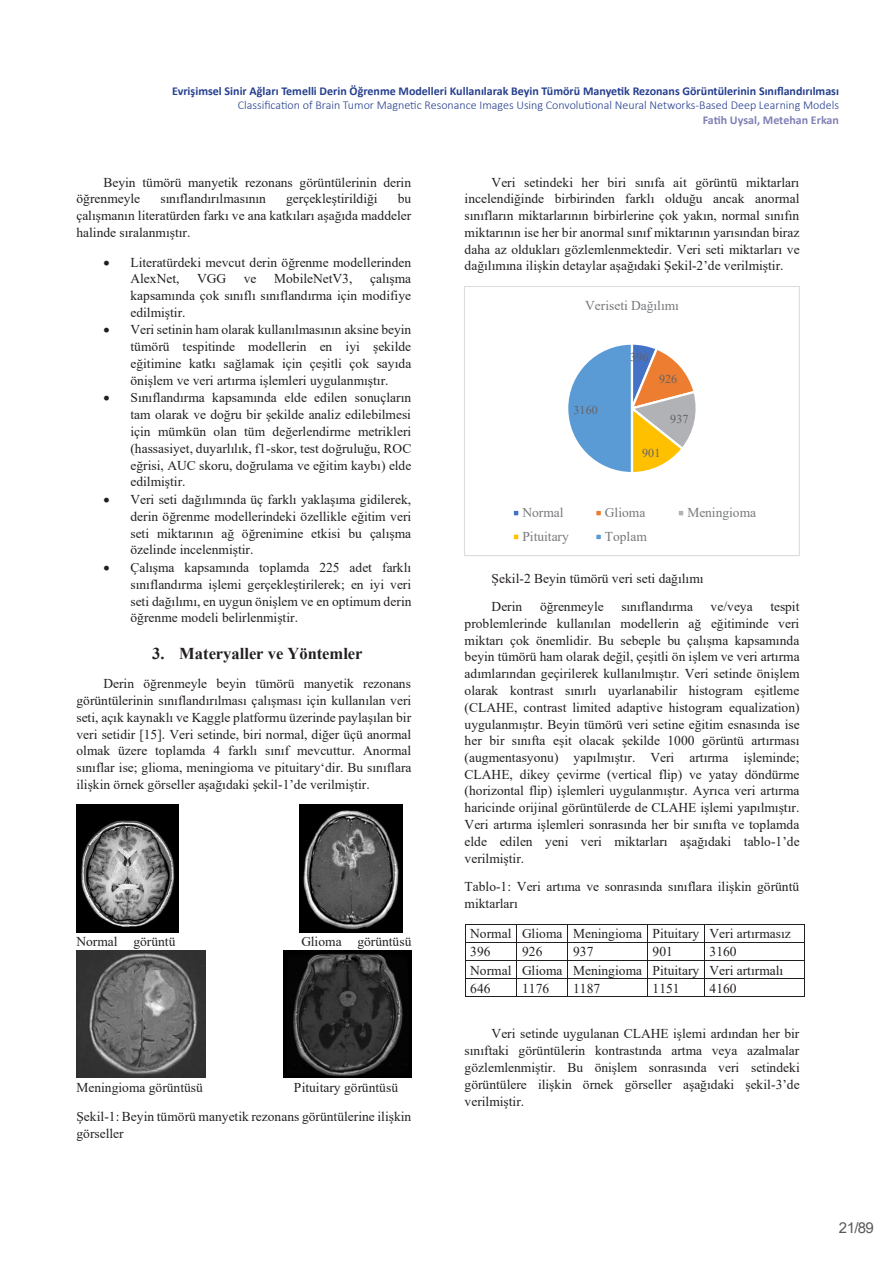
<style>
.page{position:relative;width:893px;height:1263px;background:#fff}
.page>*{position:absolute;margin:0;border:0;box-sizing:border-box;transform-origin:0 0}
.t1{font:700 16.5px "Times New Roman";color:#231f20}
.t2{font:15px "Arial";color:#57585a}
.t3{font:13.5px/16.8px "Times New Roman";color:#231f20;text-align:justify}
.t4{font:13.5px "Times New Roman";color:#76787b}
.t5{font:12.15px "Times New Roman";letter-spacing:.005em;color:#636366}
.t6{font:700 12px "Calibri";color:#253f8e}
.t7{font:300 12px "Calibri";color:#253f8e}
.t8{font:700 12px "Calibri";color:#7f81b6}
.t9{font:12px "Times New Roman";letter-spacing:.005em;color:#636366}
</style>
<div class="page">
<hr style="left:465px;top:924px;width:51px;height:1px;background:#231f20">
<hr style="left:517px;top:924px;width:50px;height:1px;background:#231f20">
<hr style="left:568px;top:924px;width:79px;height:1px;background:#231f20">
<hr style="left:648px;top:924px;width:56px;height:1px;background:#231f20">
<hr style="left:705px;top:924px;width:99px;height:1px;background:#231f20">
<hr style="left:465px;top:942px;width:51px;height:1px;background:#231f20">
<hr style="left:517px;top:942px;width:50px;height:1px;background:#231f20">
<hr style="left:568px;top:942px;width:79px;height:1px;background:#231f20">
<hr style="left:648px;top:942px;width:56px;height:1px;background:#231f20">
<hr style="left:705px;top:942px;width:99px;height:1px;background:#231f20">
<hr style="left:465px;top:960px;width:51px;height:1px;background:#231f20">
<hr style="left:517px;top:960px;width:50px;height:1px;background:#231f20">
<hr style="left:568px;top:960px;width:79px;height:1px;background:#231f20">
<hr style="left:648px;top:960px;width:56px;height:1px;background:#231f20">
<hr style="left:705px;top:960px;width:99px;height:1px;background:#231f20">
<hr style="left:465px;top:978px;width:51px;height:1px;background:#231f20">
<hr style="left:517px;top:978px;width:50px;height:1px;background:#231f20">
<hr style="left:568px;top:978px;width:79px;height:1px;background:#231f20">
<hr style="left:648px;top:978px;width:56px;height:1px;background:#231f20">
<hr style="left:705px;top:978px;width:99px;height:1px;background:#231f20">
<svg style="left:465px;top:925px;width:1px;height:71px"></svg>
<hr style="left:465px;top:996px;width:51px;height:1px;background:#231f20">
<svg style="left:516px;top:924px;width:1px;height:73px"></svg>
<hr style="left:517px;top:996px;width:50px;height:1px;background:#231f20">
<svg style="left:567px;top:924px;width:1px;height:73px"></svg>
<hr style="left:568px;top:996px;width:79px;height:1px;background:#231f20">
<svg style="left:647px;top:924px;width:1px;height:73px"></svg>
<hr style="left:648px;top:996px;width:56px;height:1px;background:#231f20">
<svg style="left:704px;top:924px;width:1px;height:73px"></svg>
<hr style="left:705px;top:996px;width:99px;height:1px;background:#231f20">
<svg style="left:804px;top:924px;width:1px;height:73px"></svg>
<img style="left:77px;top:805px;width:101px;height:127px">
<img style="left:300px;top:805px;width:102px;height:127px">
<img style="left:77px;top:950px;width:129px;height:128px">
<img style="left:284px;top:950px;width:127px;height:128px">
<svg style="left:568px;top:344px;width:128px;height:128px"></svg>
<div style="left:512px;top:509px;width:9px;height:9px;border:2px solid #fff"></div>
<div style="left:595px;top:510px;width:7px;height:6px;background:#ed7d31"></div>
<div style="left:594px;top:509px;width:9px;height:9px;border:2px solid #fff"></div>
<div style="left:676px;top:509px;width:9px;height:9px;border:2px solid #fff"></div>
<div style="left:512px;top:532px;width:9px;height:9px;border:2px solid #fff"></div>
<div style="left:595px;top:534px;width:7px;height:6px;background:#5b9bd5"></div>
<div style="left:594px;top:532px;width:9px;height:9px;border:2px solid #fff"></div>
<div style="left:464px;top:286px;width:336px;height:270px;border:1px solid #dcdddf"></div>
<p class="t6" style="left:172px;top:82px;width:668px">Evrişimsel Sinir Ağları Temelli Derin Öğrenme Modelleri Kullanılarak Beyin Tümörü Manyetik Rezonans Görüntülerinin Sınıflandırılması</p>
<p class="t7" style="left:238px;top:98px;width:603px">Classification of Brain Tumor Magnetic Resonance Images Using Convolutional Neural Networks-Based Deep Learning Models</p>
<p class="t8" style="left:703px;top:111px;width:138px">Fatih Uysal, Metehan Erkan</p>
<p class="t3" style="left:76px;top:173px;width:336px;text-indent:27px">Beyin tümörü manyetik rezonans görüntülerinin derin öğrenmeyle</p>
<p class="t3" style="left:76px;top:190px;width:336px;text-indent:321px">bu çalışmanın literatürden farkı ve ana katkıları aşağıda maddeler halinde sıralanmıştır.</p>
<p class="t3" style="left:130px;top:253px;width:282px;text-indent:-27px">• Literatürdeki mevcut derin öğrenme modellerinden<br>AlexNet,</p>
<p class="t3" style="left:160px;top:190px;width:107px">sınıflandırılmasının</p>
<p class="t3" style="left:286px;top:190px;width:93px">gerçekleştirildiği</p>
<p class="t3" style="left:130px;top:270px;width:282px;text-indent:240px">çalışma kapsamında çok sınıflı sınıflandırma için modifiye edilmiştir.</p>
<p class="t3" style="left:130px;top:321px;width:282px;text-indent:-27px">• Veri setinin ham olarak kullanılmasının aksine beyin tümörü tespitinde modellerin en iyi şekilde eğitimine katkı sağlamak için çeşitli çok sayıda önişlem ve veri artırma işlemleri uygulanmıştır.</p>
<p class="t3" style="left:130px;top:389px;width:282px;text-indent:-27px">• Sınıflandırma kapsamında elde edilen sonuçların tam olarak ve doğru bir şekilde analiz edilebilmesi için mümkün olan tüm değerlendirme metrikleri (hassasiyet, duyarlılık, f1-skor, test doğruluğu, ROC eğrisi, AUC skoru, doğrulama ve eğitim kaybı) elde edilmiştir.</p>
<p class="t3" style="left:130px;top:491px;width:282px;text-indent:-27px">• Veri seti dağılımında üç farklı yaklaşıma gidilerek, derin öğrenme modellerindeki özellikle eğitim veri seti miktarının ağ öğrenimine etkisi bu çalışma özelinde incelenmiştir.</p>
<p class="t3" style="left:130px;top:559px;width:283px;text-indent:-27px">• Çalışma kapsamında toplamda 225 adet farklı sınıflandırma işlemi gerçekleştirilerek; en iyi veri seti dağılımı, en uygun önişlem ve en optimum derin öğrenme modeli belirlenmiştir.</p>
<p class="t1" style="left:152px;top:641px;width:212px">3. Materyaller ve Yöntemler</p>
<p class="t3" style="left:76px;top:675px;width:337px;text-indent:27px">Derin öğrenmeyle beyin tümörü manyetik rezonans görüntülerinin sınıflandırılması çalışması için kullanılan veri seti, açık kaynaklı ve Kaggle platformu üzerinde paylaşılan bir veri setidir [15]. Veri setinde, biri normal, diğer üçü anormal olmak üzere toplamda 4 farklı sınıf mevcuttur. Anormal sınıflar ise; glioma, meningioma ve pituitary‘dir. Bu sınıflara ilişkin örnek görseller aşağıdaki şekil-1’de verilmiştir.</p>
<p class="t3" style="left:197px;top:270px;width:31px">VGG</p>
<p class="t3" style="left:244px;top:270px;width:14px">ve</p>
<p class="t3" style="left:274px;top:270px;width:80px">MobileNetV3,</p>
<p class="t3" style="left:76px;top:933px;width:101px">Normal görüntü</p>
<p class="t3" style="left:301px;top:933px;width:112px">Glioma görüntüsü</p>
<p class="t3" style="left:76px;top:1079px;width:128px">Meningioma görüntüsü</p>
<p class="t3" style="left:76px;top:1073px;width:336px;line-height:28.7px;text-indent:217px">Pituitary görüntüsü<br>Şekil-1: Beyin tümörü manyetik rezonans görüntülerine ilişkin</p>
<p class="t3" style="left:76px;top:1124px;width:49px">görseller</p>
<p class="t3" style="left:465px;top:173px;width:337px;text-indent:27px">Veri setindeki her biri sınıfa ait görüntü miktarları incelendiğinde birbirinden farklı olduğu ancak anormal sınıfların miktarlarının birbirlerine çok yakın, normal sınıfın miktarının ise her bir anormal sınıf miktarının yarısından biraz daha az oldukları gözlemlenmektedir. Veri seti miktarları ve dağılımına ilişkin detaylar aşağıdaki Şekil-2’de verilmiştir.</p>
<p class="t4" style="left:585px;top:296px;width:95px">Veriseti Dağılımı</p>
<p class="t9" style="left:573px;top:401px;width:26px">3160</p>
<p class="t5" style="left:630px;top:348px;width:20px">396</p>
<p class="t5" style="left:659px;top:370px;width:20px">926</p>
<p class="t9" style="left:670px;top:410px;width:20px">937</p>
<p class="t9" style="left:642px;top:445px;width:20px">901</p>
<p class="t4" style="left:522px;top:503px;width:43px">Normal</p>
<p class="t4" style="left:605px;top:503px;width:42px">Glioma</p>
<p class="t4" style="left:687px;top:503px;width:70px">Meningioma</p>
<p class="t4" style="left:522px;top:527px;width:48px">Pituitary</p>
<p class="t4" style="left:605px;top:527px;width:44px">Toplam</p>
<p class="t3" style="left:492px;top:563px;width:214px;line-height:28.7px">Şekil-2 Beyin tümörü veri seti dağılımı<br>Derin</p>
<p class="t3" style="left:465px;top:598px;width:337px;text-indent:306px">tespit problemlerinde kullanılan modellerin ağ eğitiminde veri miktarı çok önemlidir. Bu sebeple bu çalışma kapsamında beyin tümörü ham olarak değil, çeşitli ön işlem ve veri artırma adımlarından geçirilerek kullanılmıştır. Veri setinde önişlem olarak kontrast sınırlı uyarlanabilir histogram eşitleme (CLAHE, contrast limited adaptive histogram equalization) uygulanmıştır. Beyin tümörü veri setine eğitim esnasında ise her bir sınıfta eşit olacak şekilde 1000 görüntü artırması (augmentasyonu) yapılmıştır. Veri artırma işleminde; CLAHE, dikey çevirme (vertical flip) ve yatay döndürme (horizontal flip) işlemleri uygulanmıştır. Ayrıca veri artırma haricinde orijinal görüntülerde de CLAHE işlemi yapılmıştır.<br>Veri artırma işlemleri sonrasında her bir sınıfta ve toplamda elde edilen yeni veri miktarları aşağıdaki tablo-1’de verilmiştir.</p>
<p class="t3" style="left:465px;top:878px;width:336px">Tablo-1: Veri artıma ve sonrasında sınıflara ilişkin görüntü miktarları</p>
<p class="t3" style="left:470px;top:924px;width:322px;line-height:18px">Normal Glioma Meningioma Pituitary Veri artırmasız<br>396</p>
<p class="t3" style="left:540px;top:598px;width:65px">öğrenmeyle</p>
<p class="t3" style="left:621px;top:598px;width:73px">sınıflandırma</p>
<p class="t3" style="left:711px;top:598px;width:44px">ve/veya</p>
<p class="t3" style="left:470px;top:942px;width:314px;line-height:18px;text-align:left;text-indent:239px">3160<br>Normal Glioma Meningioma Pituitary Veri artırmalı<br>646</p>
<p class="t3" style="left:522px;top:943px;width:22px">926</p>
<p class="t3" style="left:573px;top:943px;width:22px">937</p>
<p class="t3" style="left:653px;top:943px;width:22px">901</p>
<p class="t3" style="left:522px;top:979px;width:29px">1176</p>
<p class="t3" style="left:573px;top:979px;width:29px">1187</p>
<p class="t3" style="left:653px;top:979px;width:29px">1151</p>
<p class="t3" style="left:709px;top:979px;width:29px">4160</p>
<p class="t3" style="left:465px;top:1025px;width:337px;text-indent:27px">Veri setinde uygulanan CLAHE işlemi ardından her bir sınıftaki görüntülerin kontrastında artma veya azalmalar gözlemlenmiştir. Bu önişlem sonrasında veri setindeki görüntülere ilişkin örnek görseller aşağıdaki şekil-3’de verilmiştir.</p>
<p class="t2" style="left:839px;top:1217px;width:36px">21/89</p>
</div>
